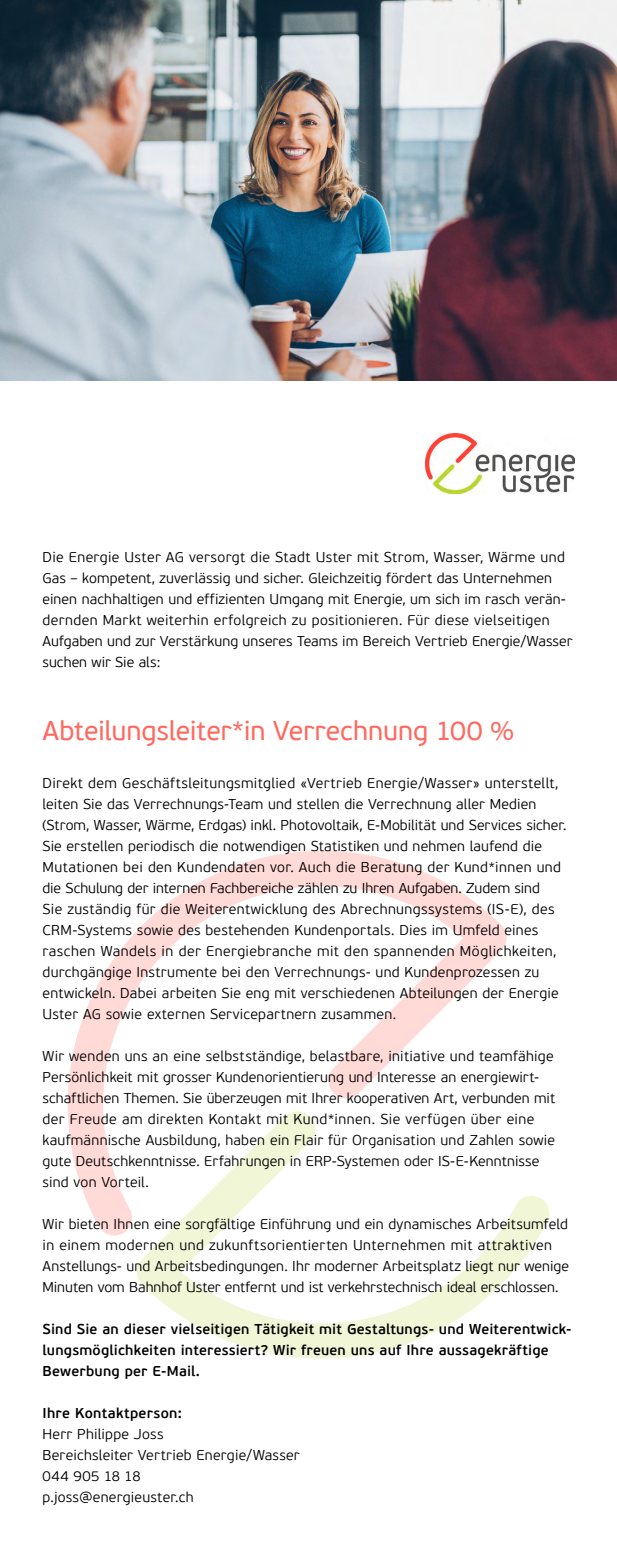
<style>
.page{position:relative;width:617px;height:1552px;background:#fff}
.page>*{position:absolute;margin:0;border:0;box-sizing:border-box;transform-origin:0 0}
.t1{font:27px "PF Beau Sans Pro";letter-spacing:-.01em;color:#ff685e}
.t2{font:300 14.25px/21px "PF Beau Sans Pro";letter-spacing:.015em;color:#000}
.t3{font:600 14.25px/21px "PF Beau Sans Pro";letter-spacing:.015em;color:#000}
</style>
<div class="page">
<img style="left:0;top:0;width:617px;height:381px">
<svg style="left:68px;top:851px;width:438px;height:385px"></svg>
<svg style="left:137px;top:1111px;width:412px;height:248px"></svg>
<img style="left:425px;top:434px;width:149px;height:59px">
<p class="t2" style="left:43px;top:547px;width:531px">Die Energie Uster AG versorgt die Stadt Uster mit Strom, Wasser, Wärme und Gas – kompetent, zuverlässig und sicher. Gleichzeitig fördert das Unternehmen einen nachhaltigen und effizienten Umgang mit Energie, um sich im rasch verän&shy;dernden Markt weiterhin erfolgreich zu positionieren. Für diese vielseitigen Aufgaben und zur Verstärkung unseres Teams im Bereich Vertrieb Energie/Wasser suchen wir Sie als:</p>
<h1 class="t1" style="left:43px;top:715px;width:473px">Abteilungsleiter*in Verrechnung 100 %</h1>
<p class="t2" style="left:43px;top:773px;width:525px">Direkt dem Geschäftsleitungsmitglied «Vertrieb Energie/Wasser» unterstellt, leiten Sie das Verrechnungs-Team und stellen die Verrechnung aller Medien (Strom, Wasser, Wärme, Erdgas) inkl. Photovoltaik, E-Mobilität und Services sicher.<br>Sie erstellen periodisch die notwendigen Statistiken und nehmen laufend die Mutationen bei den Kundendaten vor. Auch die Beratung der Kund*innen und die Schulung der internen Fachbereiche zählen zu Ihren Aufgaben. Zudem sind<br>Sie zuständig für die Weiterentwicklung des Abrechnungssystems (IS-E), des CRM-Systems sowie des bestehenden Kundenportals. Dies im Umfeld eines raschen Wandels in der Energiebranche mit den spannenden Möglichkeiten, durchgängige Instrumente bei den Verrechnungs- und Kundenprozessen zu entwickeln. Dabei arbeiten Sie eng mit verschiedenen Abteilungen der Energie Uster AG sowie externen Servicepartnern zusammen.</p>
<p class="t2" style="left:43px;top:1046px;width:514px">Wir wenden uns an eine selbstständige, belastbare, initiative und teamfähige Persönlichkeit mit grosser Kundenorientierung und Interesse an energiewirt&shy;schaftlichen Themen. Sie überzeugen mit Ihrer kooperativen Art, verbunden mit der Freude am direkten Kontakt mit Kund*innen. Sie verfügen über eine kaufmännische Ausbildung, haben ein Flair für Organisation und Zahlen sowie gute Deutschkenntnisse. Erfahrungen in ERP-Systemen oder IS-E-Kenntnisse sind von Vorteil.</p>
<p class="t2" style="left:43px;top:1214px;width:528px">Wir bieten Ihnen eine sorgfältige Einführung und ein dynamisches Arbeitsumfeld in einem modernen und zukunftsorientierten Unternehmen mit attraktiven Anstellungs- und Arbeitsbedingungen. Ihr moderner Arbeitsplatz liegt nur wenige Minuten vom Bahnhof Uster entfernt und ist verkehrstechnisch ideal erschlossen.</p>
<p class="t3" style="left:43px;top:1319px;width:530px">Sind Sie an dieser vielseitigen Tätigkeit mit Gestaltungs- und Weiterentwick&shy;lungsmöglichkeiten interessiert? Wir freuen uns auf Ihre aussagekräftige<br>Bewerbung per E-Mail.</p>
<p class="t3" style="left:43px;top:1403px;width:141px">Ihre Kontaktperson:</p>
<p class="t2" style="left:43px;top:1424px;width:259px">Herr Philippe Joss<br>Bereichsleiter Vertrieb Energie/Wasser<br>044 905 18 18<br>p.joss@energieuster.ch</p>
</div>
